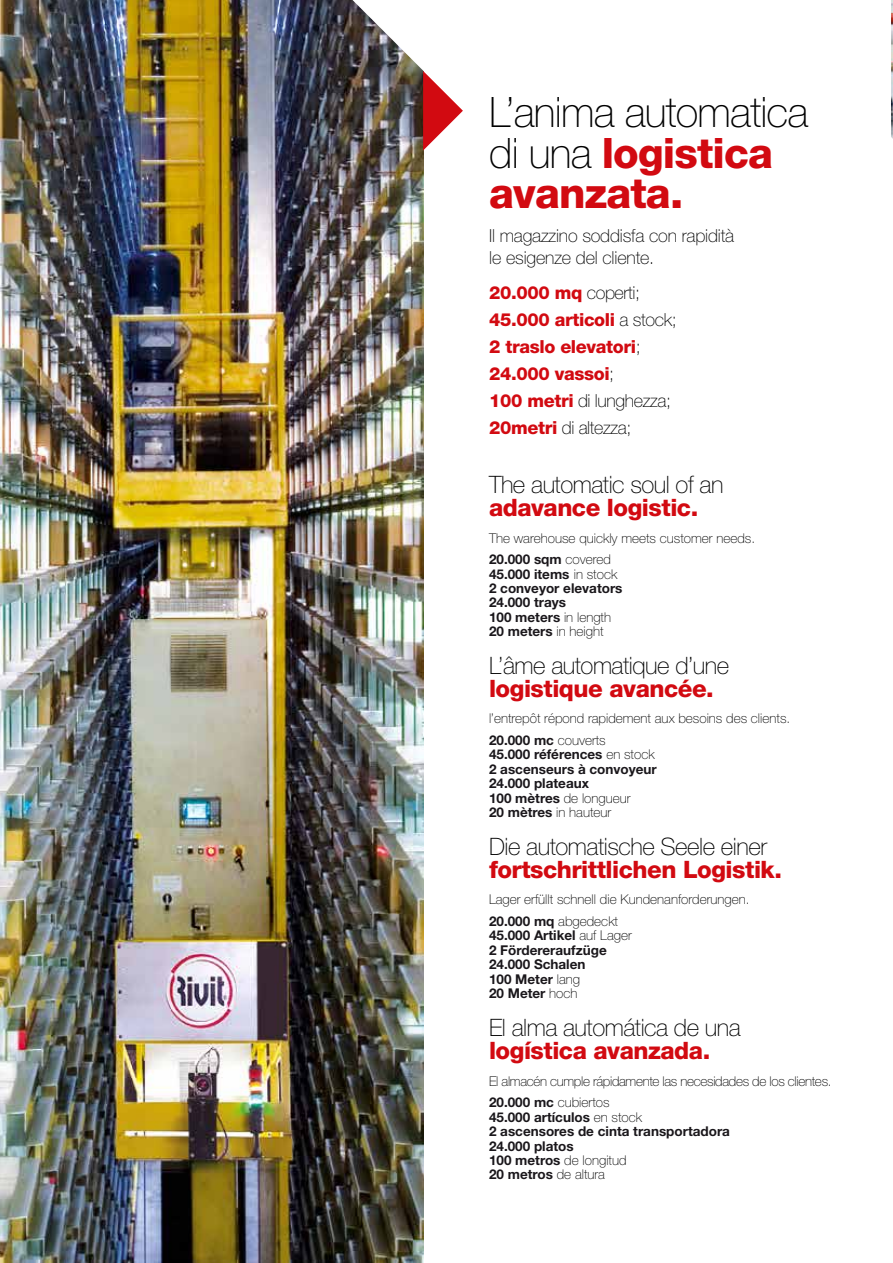
<style>
.page{position:relative;width:893px;height:1263px;background:#fff}
.page>*{position:absolute;margin:0;border:0;box-sizing:border-box;transform-origin:0 0}
.t1{font:100 42px/40.5px "Helvetica Neue LT Std";letter-spacing:-.02em;color:#000}
.t2{font:100 24px "Helvetica Neue LT Std";letter-spacing:-.02em;color:#000}
.t3{font:800 24px "Helvetica Neue LT Std";letter-spacing:-.02em;color:#d20a11}
.t4{font:800 18px/27px "Helvetica Neue LT Std";letter-spacing:-.02em;color:#d20a11}
.t5{font:100 18px/21.6px "Helvetica Neue LT Std";letter-spacing:-.01em;color:#000}
.t6{font:700 13.5px/14.4px "Helvetica Neue LT Std";color:#1a171b}
.t7{font:100 13.5px "Helvetica Neue LT Std";color:#000}
.t8{font:100 13.5px "Helvetica Neue LT Std";letter-spacing:-.025em;color:#000}
.s1{font-weight:800;color:#d20a11}
.s2{font-weight:100;color:#000}
</style>
<div class="page">
<img style="left:892px;top:0;width:1px;height:118px">
<img style="left:0;top:0;width:423px;height:1263px">
<img style="left:352px;top:0;width:72px;height:146px">
<svg style="left:423px;top:71px;width:40px;height:80px"></svg>
<h1 class="t1" style="left:489px;top:92px;width:321px">L’anima automatica di una <span class="s1">logistica avanzata.</span></h1>
<h3 class="t5" style="left:489px;top:225px;width:246px">Il magazzino soddisfa con rapidità le esigenze del cliente.</h3>
<h3 class="t4" style="left:489px;top:279px;width:189px">20.000 mq <span class="s2">coperti;<br></span>45.000 articoli <span class="s2">a stock;<br></span>2 traslo elevatori<span class="s2">;<br></span>24.000 vassoi<span class="s2">;<br></span>100 metri <span class="s2">di lunghezza;<br></span>20metri <span class="s2">di altezza;</span></h3>
<h2 class="t2" style="left:489px;top:471px;width:236px">The automatic soul of an</h2>
<h2 class="t3" style="left:489px;top:493px;width:211px">adavance logistic.</h2>
<p class="t7" style="left:489px;top:530px;width:268px">The warehouse quickly meets customer needs.</p>
<p class="t6" style="left:489px;top:552px;width:135px">20.000 sqm <span class="s2">covered<br></span>45.000 items <span class="s2">in stock<br></span>2 conveyor elevators<br>24.000 trays<br>100 meters <span class="s2">in length<br></span>20 meters <span class="s2">in height</span></p>
<h2 class="t2" style="left:489px;top:652px;width:242px">L’âme automatique d’une</h2>
<h2 class="t3" style="left:489px;top:674px;width:226px">logistique avancée.</h2>
<p class="t7" style="left:489px;top:710px;width:303px">l’entrepôt répond rapidement aux besoins des clients.</p>
<p class="t6" style="left:489px;top:733px;width:169px">20.000 mc <span class="s2">couverts<br></span>45.000 références <span class="s2">en stock<br></span>2 ascenseurs à convoyeur<br>24.000 plateaux<br>100 mètres <span class="s2">de longueur<br></span>20 mètres <span class="s2">in hauteur</span></p>
<h2 class="t2" style="left:489px;top:833px;width:279px">Die automatische Seele einer</h2>
<h2 class="t3" style="left:489px;top:855px;width:294px">fortschrittlichen Logistik.</h2>
<p class="t7" style="left:489px;top:892px;width:262px">Lager erfüllt schnell die Kundenanforderungen.</p>
<p class="t6" style="left:489px;top:914px;width:144px">20.000 mq <span class="s2">abgedeckt<br></span>45.000 Artikel <span class="s2">auf Lager<br></span>2 Fördereraufzüge<br>24.000 Schalen<br>100 Meter <span class="s2">lang<br></span>20 Meter <span class="s2">hoch</span></p>
<h2 class="t2" style="left:489px;top:1014px;width:253px">El alma automática de una</h2>
<h2 class="t3" style="left:489px;top:1036px;width:223px">logística avanzada.</h2>
<p class="t8" style="left:489px;top:1073px;width:344px">El almacén cumple rápidamente las necesidades de los clientes.</p>
<p class="t6" style="left:489px;top:1095px;width:243px">20.000 mc <span class="s2">cubiertos<br></span>45.000 artículos <span class="s2">en stock<br></span>2 ascensores de cinta transportadora<br>24.000 platos<br>100 metros <span class="s2">de longitud<br></span>20 metros <span class="s2">de altura</span></p>
</div>
